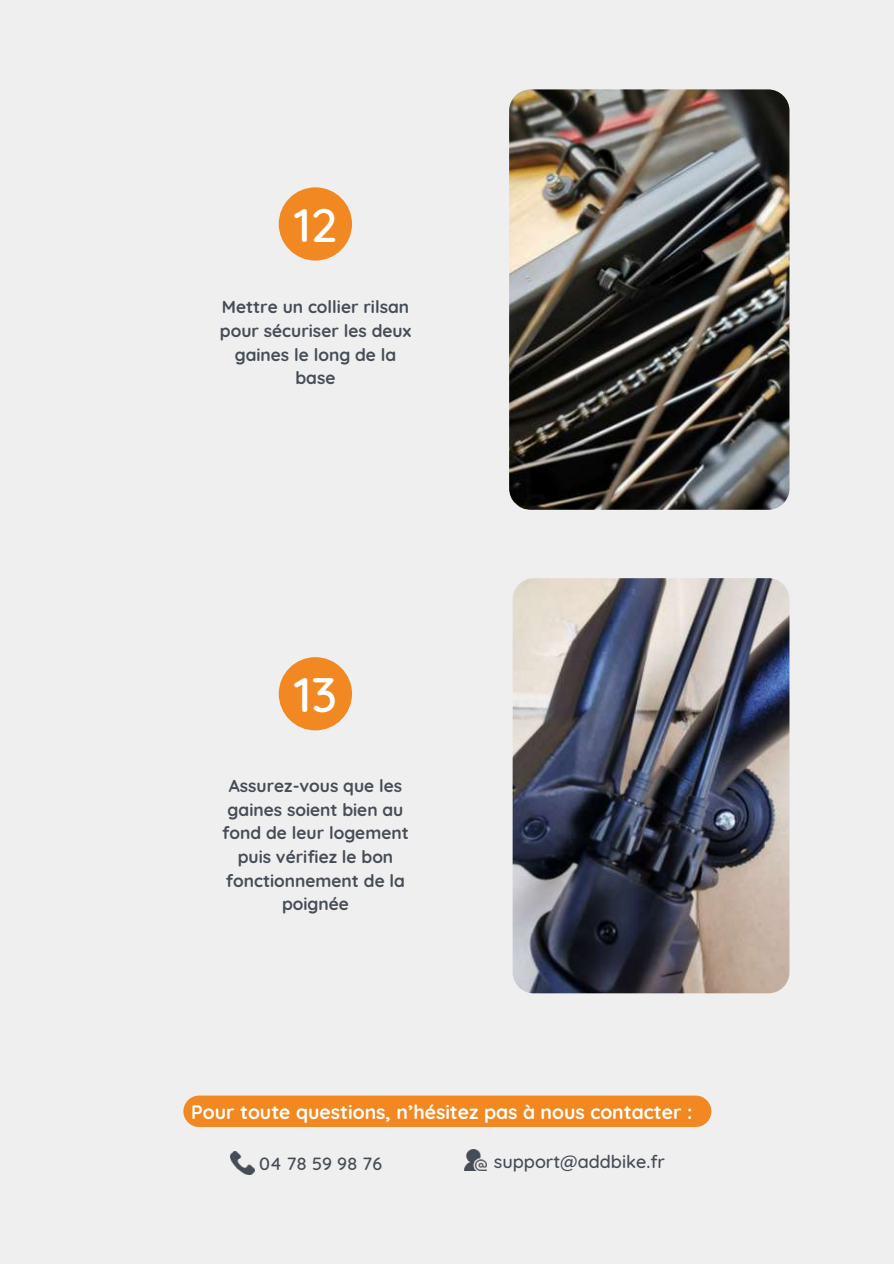
<style>
.page{position:relative;width:894px;height:1264px;background:#fff}
.page>*{position:absolute;margin:0;border:0;box-sizing:border-box;transform-origin:0 0}
.t1{font:500 49.2px "Quicksand";color:#fff}
.t2{font:500 47.7px "Quicksand";color:#fff}
.t3{font:700 19.5px "Quicksand";color:#fff}
.t4{font:500 18px "Quicksand";color:#464d56}
.t5{font:700 17.25px/23.7px "Quicksand";color:#464d56;text-align:center}
</style>
<div class="page">
<div style="left:0;top:0;width:893px;height:1263px;background:#efefef"></div>
<img style="left:464px;top:1149px;width:22px;height:21px">
<div style="left:183px;top:1095px;width:528px;height:31px;background:#f18821"></div>
<img style="left:230px;top:1151px;width:24px;height:23px">
<div style="left:279px;top:187px;width:73px;height:73px;background:#f18821;border-radius:50%"></div>
<img style="left:509px;top:89px;width:280px;height:421px;border-radius:21px">
<div style="left:279px;top:657px;width:73px;height:73px;background:#f18821;border-radius:50%"></div>
<img style="left:512px;top:578px;width:277px;height:415px;border-radius:21px">
<h2 class="t2" style="left:294px;top:194px;width:44px">12</h2>
<p class="t5" style="left:220px;top:295px;width:193px">Mettre un collier rilsan pour sécuriser les deux gaines le long de la base</p>
<h1 class="t1" style="left:294px;top:662px;width:44px">13</h1>
<p class="t5" style="left:222px;top:773px;width:188px">Assurez-vous que les gaines soient bien au fond de leur logement puis vérifiez le bon fonctionnement de la poignée</p>
<p class="t3" style="left:191px;top:1099px;width:502px">Pour toute questions, n’hésitez pas à nous contacter :</p>
<p class="t4" style="left:259px;top:1151px;width:124px">04 78 59 98 76</p>
<p class="t4" style="left:493px;top:1150px;width:172px">support@addbike.fr</p>
</div>
